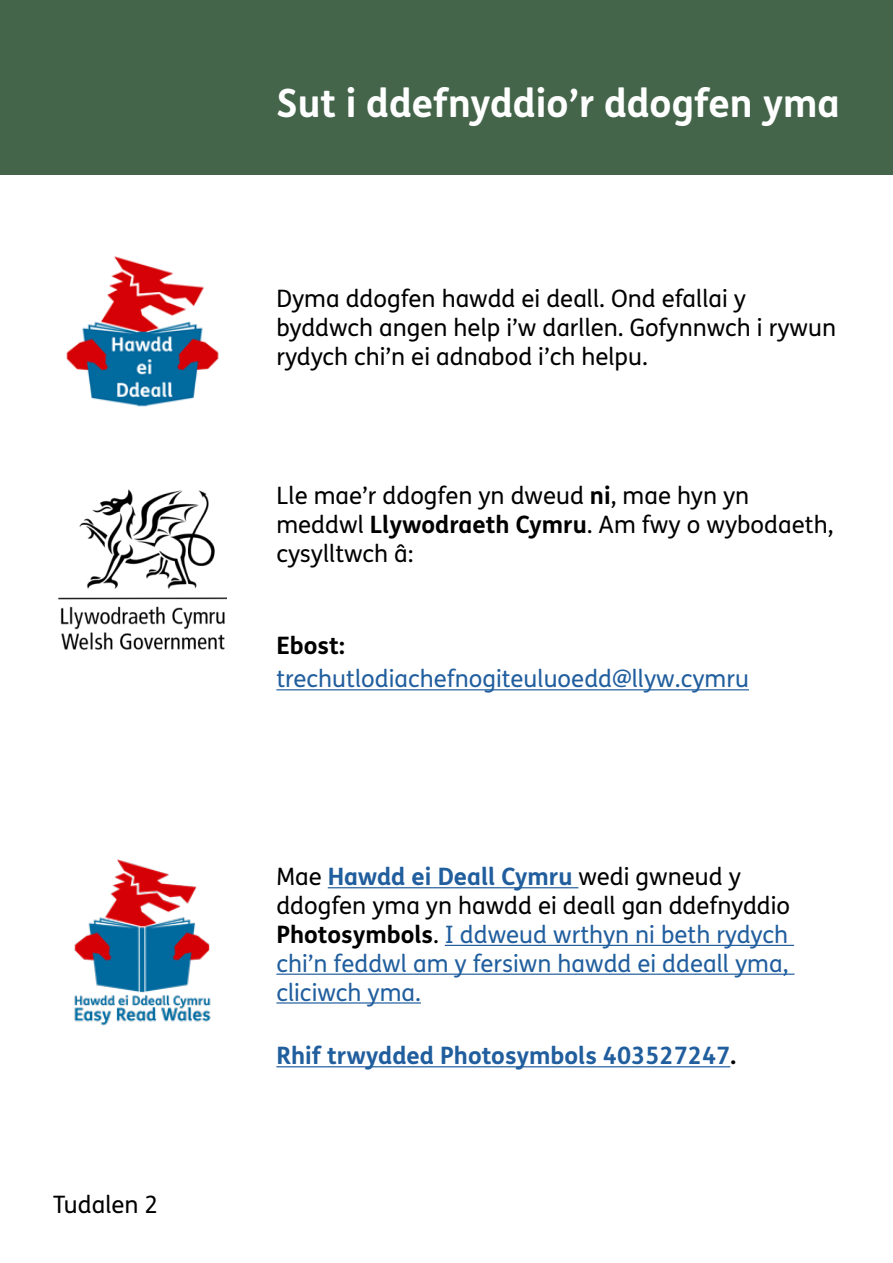
<style>
.page{position:relative;width:893px;height:1263px;background:#fff}
.page>*{position:absolute;margin:0;border:0;box-sizing:border-box;transform-origin:0 0}
.t1{font:700 39px "FS Me Pro";color:#fff}
.Bodytext{font:24px/28.8px "FS Me Pro";color:#000}
.Bodytext-2{font:24px/28.8px "FS Me Pro";color:#215e9e}
.Bodytext-3{font:700 24px "FS Me Pro";color:#215e9e}
.Bodytext-4{font:700 24px "FS Me Pro";color:#000}
.s1{font-weight:700}
.s2{color:#000}
.s3{font-weight:700;color:#000}
</style>
<div class="page">
<div style="left:0;top:0;width:893px;height:174px;background:#44654a"></div>
<hr style="left:276px;top:689px;width:473px;height:1px;background:#215e9e">
<hr style="left:328px;top:887px;width:250px;height:1px;background:#215e9e">
<hr style="left:445px;top:945px;width:349px;height:1px;background:#215e9e">
<hr style="left:276px;top:973px;width:518px;height:2px;background:#215e9e">
<hr style="left:276px;top:1002px;width:145px;height:1px;background:#215e9e">
<hr style="left:276px;top:1066px;width:454px;height:1px;background:#215e9e">
<img style="left:74px;top:859px;width:137px;height:167px">
<img style="left:66px;top:256px;width:153px;height:151px">
<img style="left:58px;top:489px;width:169px;height:161px">
<p class="Bodytext" style="left:53px;top:1190px;width:107px">Tudalen 2</p>
<h2 class="t1" style="left:276px;top:73px;width:565px">Sut i ddefnyddio’r ddogfen yma</h2>
<p class="Bodytext" style="left:276px;top:284px;width:561px">Dyma ddogfen hawdd ei deall. Ond efallai y byddwch angen help i’w darllen. Gofynnwch i rywun rydych chi’n ei adnabod i’ch helpu.</p>
<p class="Bodytext" style="left:276px;top:481px;width:559px">Lle mae’r ddogfen yn dweud <span class="s1">ni</span>, mae hyn yn meddwl <span class="s1">Llywodraeth Cymru</span>. Am fwy o wybodaeth, cysylltwch â:</p>
<p class="Bodytext-4" style="left:276px;top:627px;width:70px">Ebost:</p>
<p class="Bodytext-2" style="left:276px;top:664px;width:474px">trechutlodiachefnogiteuluoedd@llyw.cymru</p>
<p class="Bodytext-2" style="left:276px;top:862px;width:515px"><span class="s2">Mae</span> <span class="s1">Hawdd ei Deall Cymru</span> <span class="s2">wedi gwneud y ddogfen yma yn hawdd ei deall gan ddefnyddio </span><span class="s3">Photosymbols</span><span class="s2">.</span> I ddweud wrthyn ni beth rydych chi’n feddwl am y fersiwn hawdd ei ddeall yma, cliciwch yma.</p>
<p class="Bodytext-3" style="left:276px;top:1037px;width:461px">Rhif trwydded Photosymbols 403527247<span class="s2">.</span></p>
</div>
